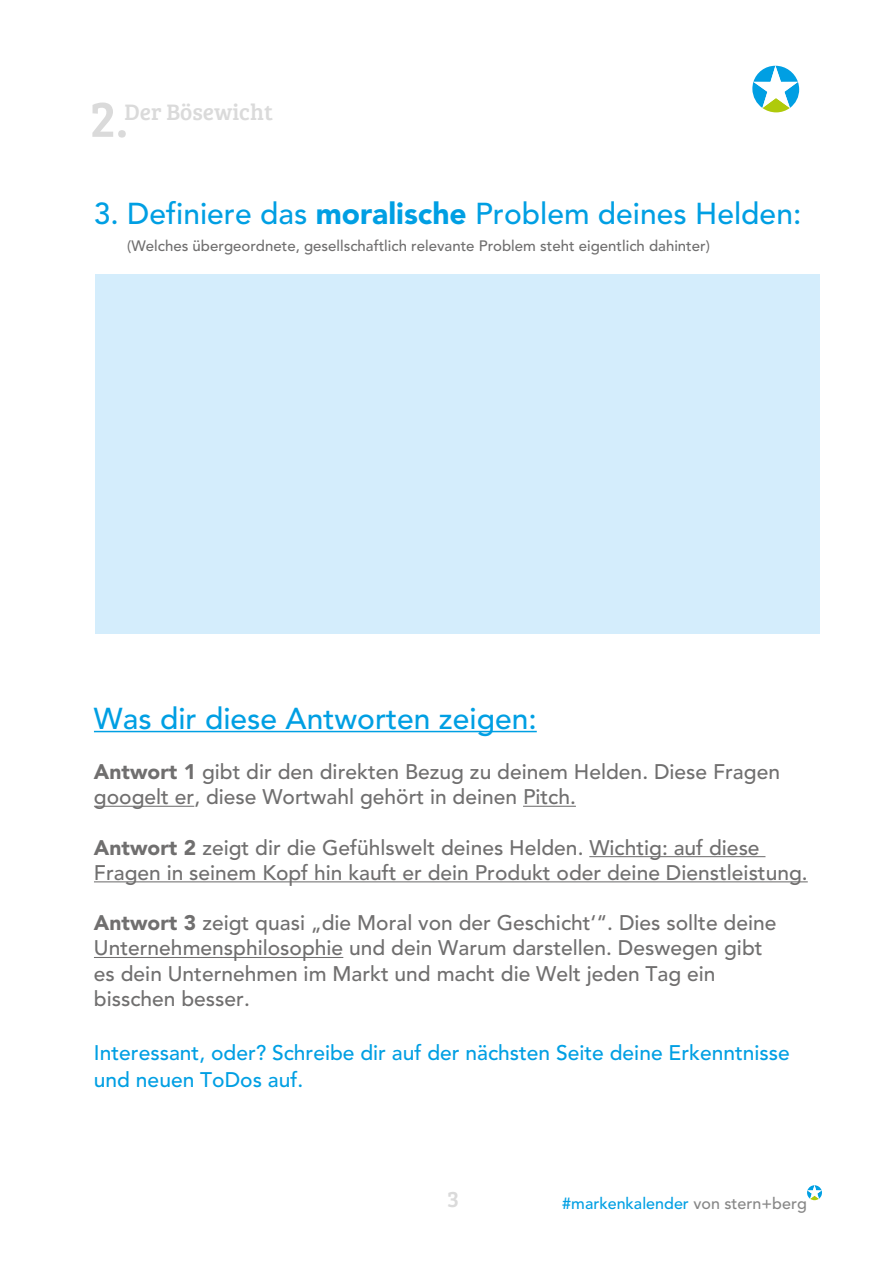
<style>
.page{position:relative;width:893px;height:1263px;background:#fff}
.page>*{position:absolute;margin:0;border:0;box-sizing:border-box;transform-origin:0 0}
.t1{font:52.2px "Bree Serif";color:#dadada}
.t2{font:500 30px "Avenir";color:#009fe3}
.t3{font:23.1px "Bree Serif";color:#dadada}
.t4{font:500 21px/25.2px "Avenir";color:#706f6f}
.t5{font:500 21px/27px "Avenir";color:#009fe3}
.t6{font:500 16.05px "Avenir";color:#009fe3}
.t7{font:500 15px "Avenir";color:#706f6f}
.s1{font-weight:900}
.s2{color:#878787}
</style>
<div class="page">
<div style="left:95px;top:274px;width:724px;height:360px;background:#d4edfc"></div>
<hr style="left:94px;top:731px;width:443px;height:1px;background:#009fe3">
<hr style="left:94px;top:806px;width:100px;height:1px;background:#706f6f">
<hr style="left:523px;top:806px;width:53px;height:1px;background:#706f6f">
<hr style="left:589px;top:856px;width:176px;height:1px;background:#706f6f">
<hr style="left:94px;top:881px;width:714px;height:1px;background:#706f6f">
<hr style="left:94px;top:957px;width:249px;height:1px;background:#706f6f">
<svg style="left:807px;top:1185px;width:15px;height:15px"></svg>
<svg style="left:752px;top:66px;width:47px;height:46px"></svg>
<h1 class="t1" style="left:89px;top:81px;width:40px">2.</h1>
<p class="t3" style="left:124px;top:95px;width:150px">Der Bösewicht</p>
<h2 class="t2" style="left:94px;top:197px;width:709px">3. Definiere das <span class="s1">moralische</span> Problem deines Helden:</h2>
<p class="t7" style="left:127px;top:238px;width:584px">(Welches übergeordnete, gesellschaftlich relevante Problem steht eigentlich dahinter)</p>
<h2 class="t2" style="left:94px;top:701px;width:444px">Was dir diese Antworten zeigen:</h2>
<p class="t4" style="left:94px;top:760px;width:688px"><span class="s1">Antwort 1</span> gibt dir den direkten Bezug zu deinem Helden. Diese Fragen googelt er, diese Wortwahl gehört in deinen Pitch.</p>
<p class="t4" style="left:94px;top:835px;width:715px"><span class="s1">Antwort 2</span> zeigt dir die Gefühlswelt deines Helden. Wichtig: auf diese<br>Fragen in seinem Kopf hin kauft er dein Produkt oder deine Dienstleistung.</p>
<p class="t4" style="left:94px;top:911px;width:684px"><span class="s1">Antwort 3</span> zeigt quasi „die Moral von der Geschicht‘“. Dies sollte deine Unternehmensphilosophie und dein Warum darstellen. Deswegen gibt es dein Unternehmen im Markt und macht die Welt jeden Tag ein bisschen besser.</p>
<p class="t5" style="left:94px;top:1039px;width:697px">Interessant, oder? Schreibe dir auf der nächsten Seite deine Erkenntnisse und neuen ToDos auf.</p>
<p class="t3" style="left:447px;top:1182px;width:14px">3</p>
<p class="t6" style="left:562px;top:1194px;width:246px">#markenkalender <span class="s2">von stern+berg</span></p>
</div>
